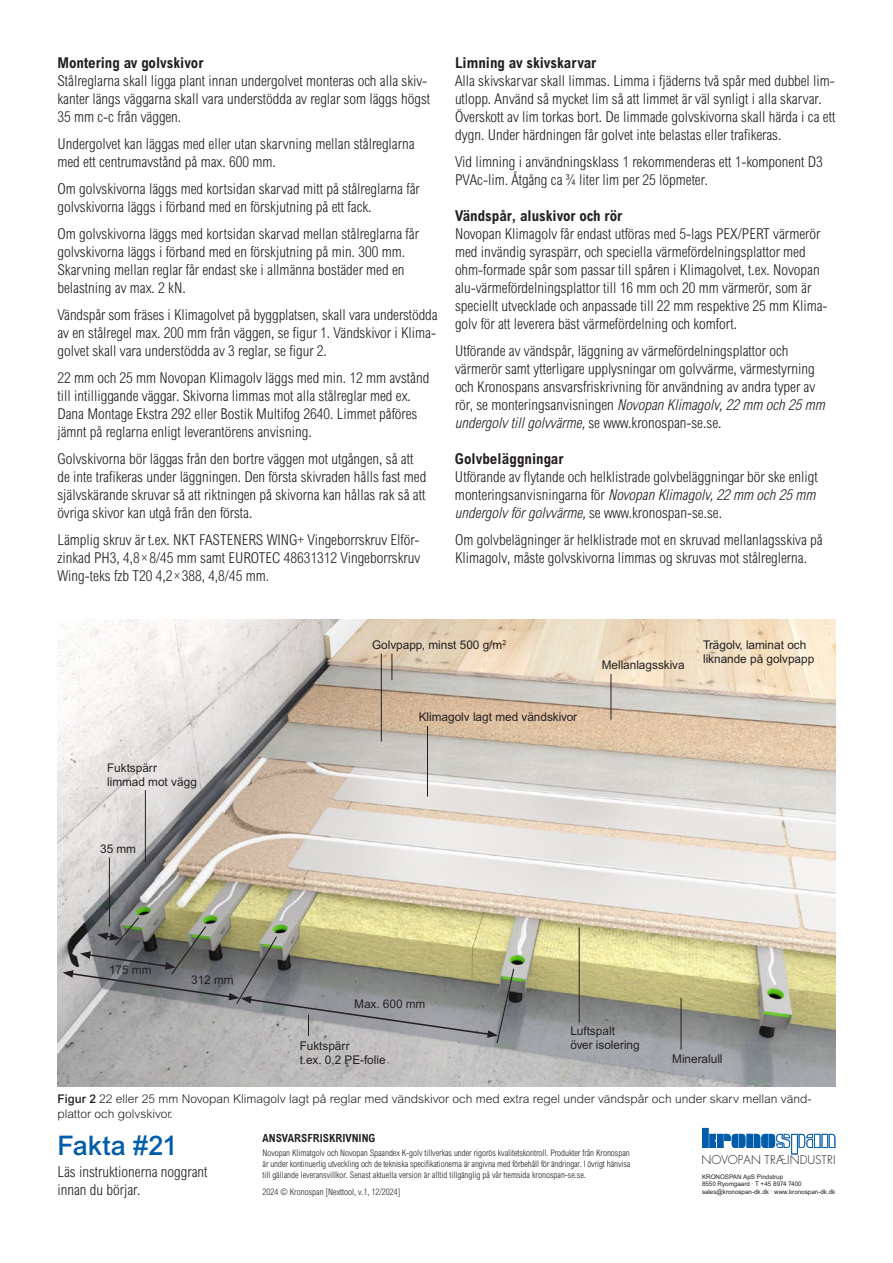
<style>
.page{position:relative;width:893px;height:1263px;background:#fff}
.page>*{position:absolute;margin:0;border:0;box-sizing:border-box;transform-origin:0 0}
.t1{font:500 27px "Arial MT Pro";letter-spacing:-.005em;color:#015dab}
.t2{font:300 condensed 15px/18px "Arial MT Pro";color:#231f20}
.t3{font:700 condensed 15px "Arial MT Pro";color:#231f20}
.t4{font:12px/13.5px "Arial MT Pro";color:#231f20}
.t5{font:300 12px/15px "Arial MT Pro";color:#231f20}
.t6{font:300 11.7px "Futura Std";color:#231f20}
.t7{font:700 condensed 11.25px "Arial MT Pro";color:#231f20}
.t8{font:300 condensed 9px/10.8px "Arial MT Pro";color:#231f20;text-align:justify}
.t9{font:6.3px/7.5px "Arial";letter-spacing:-.005em;color:#231f20}
.s1{font-style:italic}
.s2{font-weight:500}
</style>
<div class="page">
<svg style="left:702px;top:1128px;width:133px;height:26px"></svg>
<img style="left:57px;top:619px;width:779px;height:467px">
<hr style="left:579px;top:927px;width:1px;height:96px;background:#231f20">
<hr style="left:681px;top:998px;width:1px;height:51px;background:#231f20">
<hr style="left:381px;top:654px;width:1px;height:87px;background:#231f20">
<hr style="left:427px;top:726px;width:1px;height:70px;background:#231f20">
<hr style="left:611px;top:674px;width:1px;height:45px;background:#231f20">
<svg style="left:392px;top:654px;width:1px;height:26px"></svg>
<hr style="left:145px;top:790px;width:1px;height:72px;background:#231f20">
<hr style="left:109px;top:857px;width:1px;height:70px;background:#231f20">
<svg style="left:63px;top:916px;width:452px;height:128px;background:#9a998b"></svg>
<p class="t3" style="left:57px;top:54px;width:147px">Montering av golvskivor</p>
<p class="t2" style="left:57px;top:73px;width:374px">Stålreglarna skall ligga plant innan undergolvet monteras och alla skiv&shy;kanter längs väggarna skall vara understödda av reglar som läggs högst<br>35 mm c-c från väggen.</p>
<p class="t2" style="left:57px;top:136px;width:359px">Undergolvet kan läggas med eller utan skarvning mellan stålreglarna med ett centrumavstånd på max. 600 mm.</p>
<p class="t2" style="left:57px;top:181px;width:364px">Om golvskivorna läggs med kortsidan skarvad mitt på stålreglarna får golvskivorna läggs i förband med en förskjutning på ett fack.</p>
<p class="t2" style="left:57px;top:226px;width:363px">Om golvskivorna läggs med kortsidan skarvad mellan stålreglarna får golvskivorna läggs i förband med en förskjutning på min. 300 mm.<br>Skarvning mellan reglar får endast ske i allmänna bostäder med en belastning av max. 2 kN.</p>
<p class="t2" style="left:57px;top:307px;width:382px;text-align:justify">Vändspår som fräses i Klimagolvet på byggplatsen, skall vara understödda av en stålregel max. 200 mm från väggen, se figur 1. Vändskivor i Klima&shy;golvet skall vara understödda av 3 reglar, se figur 2.</p>
<p class="t2" style="left:57px;top:370px;width:373px">22 mm och 25 mm Novopan Klimagolv läggs med min. 12 mm avstånd till intilliggande väggar. Skivorna limmas mot alla stålreglar med ex.<br>Dana Montage Ekstra 292 eller Bostik Multifog 2640. Limmet påföres jämnt på reglarna enligt leverantörens anvisning.</p>
<p class="t2" style="left:57px;top:451px;width:370px">Golvskivorna bör läggas från den bortre väggen mot utgången, så att de inte trafikeras under läggningen. Den första skivraden hålls fast med självskärande skruvar så att riktningen på skivorna kan hållas rak så att övriga skivor kan utgå från den första.</p>
<p class="t2" style="left:57px;top:532px;width:364px;text-align:justify">Lämplig skruv är t.ex. NKT FASTENERS WING+ Vingeborrskruv Elför&shy;zinkad PH3, 4,8×8/45 mm samt EUROTEC 48631312 Vingeborrskruv Wing-teks fzb T20 4,2×388, 4,8/45 mm.</p>
<p class="t3" style="left:455px;top:54px;width:143px">Limning av skivskarvar</p>
<p class="t2" style="left:455px;top:73px;width:382px">Alla skivskarvar skall limmas. Limma i fjäderns två spår med dubbel lim&shy;utlopp. Använd så mycket lim så att limmet är väl synligt i alla skarvar.<br>Överskott av lim torkas bort. De limmade golvskivorna skall härda i ca ett dygn. Under härdningen får golvet inte belastas eller trafikeras.</p>
<p class="t2" style="left:455px;top:154px;width:369px">Vid limning i användningsklass 1 rekommenderas ett 1-komponent D3<br>PVAc-lim. Åtgång ca ¾ liter lim per 25 löpmeter.</p>
<p class="t3" style="left:455px;top:207px;width:169px">Vändspår, aluskivor och rör</p>
<p class="t2" style="left:455px;top:226px;width:374px">Novopan Klimagolv får endast utföras med 5-lags PEX/PERT värmerör med invändig syraspärr, och speciella värmefördelningsplattor med ohm-formade spår som passar till spåren i Klimagolvet, t.ex. Novopan alu-värmefördelningsplattor till 16 mm och 20 mm värmerör, som är speciellt utvecklade och anpassade till 22 mm respektive 25 mm Klima&shy;golv för att leverera bäst värmefördelning och komfort.</p>
<p class="t2" style="left:455px;top:343px;width:375px">Utförande av vändspår, läggning av värmefördelningsplattor och värmerör samt ytterligare upplysningar om golvvärme, värmestyrning och Kronospans ansvarsfriskrivning för användning av andra typer av rör, se monteringsanvisningen <span class="s1">NovopanKlimagolv,22mm och25mm undergolvtillgolvvärme,</span>se www.kronospan-se.se.</p>
<p class="t3" style="left:455px;top:450px;width:110px">Golvbeläggningar</p>
<p class="t2" style="left:455px;top:469px;width:366px;text-align:justify">Utförande av flytande och helklistrade golvbeläggningar bör ske enligt monteringsanvisningarna för <span class="s1">NovopanKlimagolv,22mm och25mm undergolvförgolvvärme,</span>se www.kronospan-se.se.</p>
<p class="t2" style="left:455px;top:532px;width:369px">Om golvbelägninger är helklistrade mot en skruvad mellanlagsskiva på<br>Klimagolv, måste golvskivorna limmas og skruvas mot stålreglerna.</p>
<p class="t4" style="left:107px;top:762px;width:91px">Fuktspärr limmad mot vägg</p>
<p class="t4" style="left:100px;top:843px;width:37px">35 mm</p>
<p class="t4" style="left:109px;top:963px;width:44px">175 mm</p>
<p class="t4" style="left:191px;top:974px;width:44px">312 mm</p>
<p class="t4" style="left:372px;top:639px;width:136px">Golvpapp, minst 500 g/m<sup>2</sup></p>
<p class="t4" style="left:419px;top:711px;width:160px">Klimagolv lagt med vändskivor</p>
<p class="t4" style="left:602px;top:659px;width:84px">Mellanlagsskiva</p>
<p class="t4" style="left:703px;top:639px;width:113px">Trägolv, laminat och liknande på golvpapp</p>
<p class="t4" style="left:354px;top:997px;width:73px;rotate:1deg">Max. 600 mm</p>
<p class="t4" style="left:570px;top:1025px;width:46px">Luftspalt</p>
<p class="t4" style="left:300px;top:1040px;width:52px">Fuktspärr</p>
<p class="t4" style="left:570px;top:1038px;width:71px">över isolering</p>
<p class="t4" style="left:300px;top:1053px;width:87px">t.ex. 0,2 PE-folie</p>
<p class="t4" style="left:672px;top:1052px;width:52px">Mineralull</p>
<p class="t5" style="left:57px;top:1092px;width:755px"><span class="s2">Figur 2</span> 22 eller 25 mm Novopan Klimagolv lagt på reglar med vändskivor och med extra regel under vändspår och under skarv mellan vänd&shy;plattor och golvskivor.</p>
<h1 class="t1" style="left:57px;top:1129px;width:122px">Fakta #21</h1>
<p class="t2" style="left:57px;top:1163px;width:152px">Läs instruktionerna noggrant innan du börjar.</p>
<p class="t7" style="left:263px;top:1132px;width:114px">ANSVARSFRISKRIVNING</p>
<p class="t8" style="left:263px;top:1148px;width:369px">Novopan Klimatgolv och Novopan Spaandex K-golv tillverkas under rigorös kvalitetskontroll. Produkter från Kronospan är under kontinuerlig utveckling och de tekniska specifikationerna är angivna med förbehåll för ändringar. I övrigt hänvisa till gällande leveransvillkor. Senast aktuella version är alltid tillgänglig på vår hemsida kronospan-se.se.</p>
<p class="t8" style="left:263px;top:1187px;width:139px">2024 © Kronospan [Nexttool, v.1, 12/2024]</p>
<p class="t6" style="left:701px;top:1153px;width:136px">NOVOPAN TRÆINDUSTRI</p>
<p class="t9" style="left:702px;top:1172px;width:135px">KRONOSPAN ApS Pindstrup<br>8550 Ryomgaard · T +45 8974 7400 sales@kronospan-dk.dk · www.kronospan-dk.dk</p>
</div>
